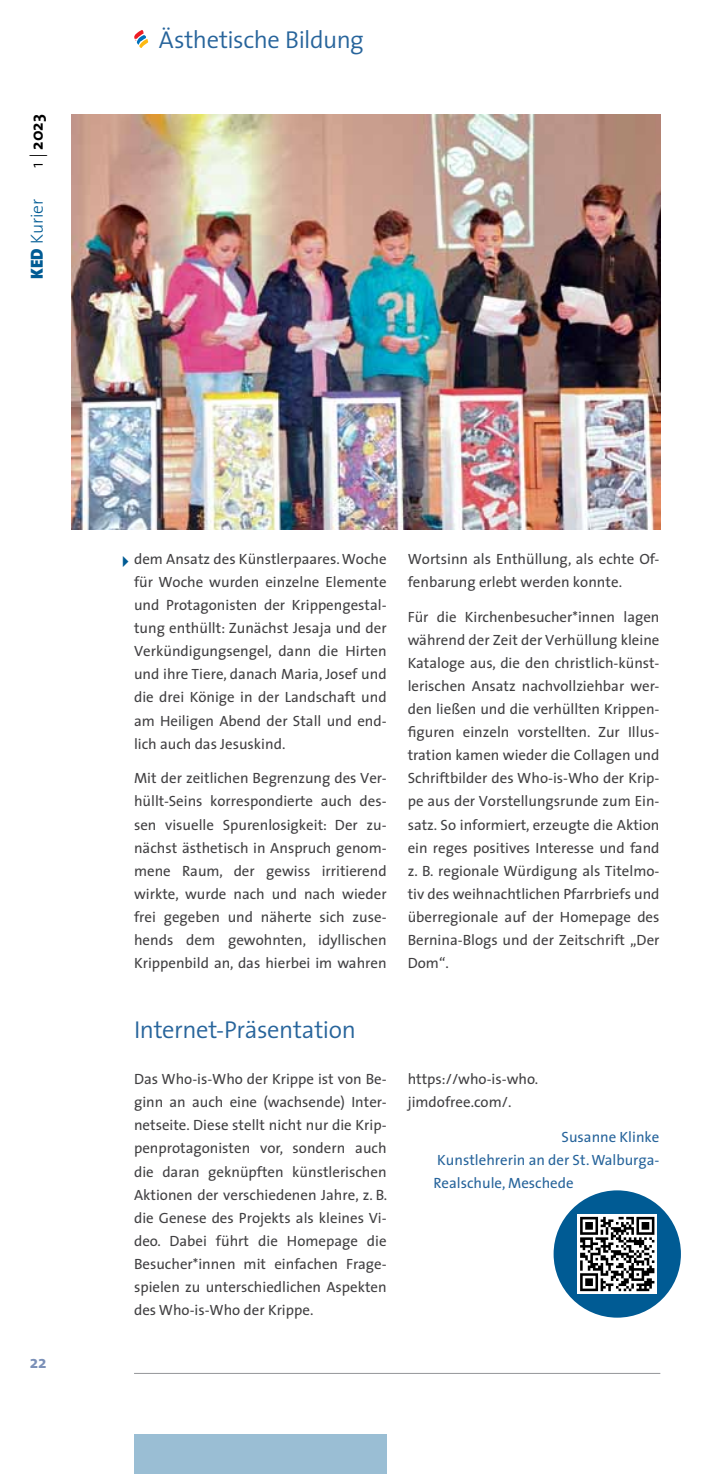
<style>
.page{position:relative;width:710px;height:1474px;background:#fff}
.page>*{position:absolute;margin:0;border:0;box-sizing:border-box;transform-origin:0 0}
.t1{font:300 24.5px "The Sans";letter-spacing:-.015em;color:#27649b}
.t2{font:300 17.5px "The Sans";color:#005b94}
.t3{font:700 17.5px "The Sans";color:#000}
.t4{font:700 17.5px "The Sans";color:#7b90b8}
.t5{font:14.88px/23.1px "The Sans";color:#414042;text-align:justify}
.t6{font:14.88px/23.1px "The Sans";color:#27649b;text-align:justify}
.s1{font-weight:300}
.s2{font-weight:900}
</style>
<div class="page">
<hr style="left:134px;top:1372px;width:526px;height:1px;background:#939598">
<div style="left:134px;top:1434px;width:252px;height:39px;background:#9abed4"></div>
<svg style="left:134px;top:30px;width:14px;height:18px"></svg>
<img style="left:72px;top:114px;width:588px;height:415px">
<div style="left:553px;top:1190px;width:127px;height:127px;background:#005b94;border-radius:50%"></div>
<div style="left:577px;top:1214px;width:79px;height:79px;background:linear-gradient(to bottom,#fff,#fff)"></div>
<svg style="left:580px;top:1216px;width:74px;height:75px;background:#808080"></svg>
<p class="t3" style="left:22px;top:168px;width:55px;rotate:-90deg"><span class="s1">1 |</span> 2023</p>
<p class="t2" style="left:23px;top:279px;width:82px;rotate:-90deg"><span class="s2">KED</span> Kurier</p>
<h1 class="t1" style="left:159px;top:20px;width:206px">Ästhetische Bildung</h1>
<p class="t4" style="left:30px;top:1347px;width:18px">22</p>
<p class="t5" style="left:134px;top:546px;width:254px">dem Ansatz des Künstlerpaares. Woche für Woche wurden einzelne Elemente und Protagonisten der Krippengestal&shy;tung enthüllt: Zunächst Jesaja und der Verkündigungsengel, dann die Hirten und ihre Tiere, danach Maria, Josef und die drei Könige in der Landschaft und am Heiligen Abend der Stall und end&shy;lich auch das Jesuskind.</p>
<p class="t5" style="left:134px;top:766px;width:254px">Mit der zeitlichen Begrenzung des Ver&shy;hüllt-Seins korrespondierte auch des&shy;sen visuelle Spurenlosigkeit: Der zu&shy;nächst ästhetisch in Anspruch genom&shy;mene Raum, der gewiss irritierend wirkte, wurde nach und nach wieder frei gegeben und näherte sich zuse&shy;hends dem gewohnten, idyllischen Krippenbild an, das hierbei im wahren</p>
<p class="t5" style="left:407px;top:546px;width:253px">Wortsinn als Enthüllung, als echte Of&shy;fenbarung erlebt werden konnte.</p>
<p class="t5" style="left:407px;top:604px;width:253px">Für die Kirchenbesucher*innen lagen während der Zeit der Verhüllung kleine Kataloge aus, die den christlich-künst&shy;lerischen Ansatz nachvollziehbar wer&shy;den ließen und die verhüllten Krippen&shy;figuren einzeln vorstellten. Zur Illus&shy;tration kamen wieder die Collagen und Schriftbilder des Who-is-Who der Krip&shy;pe aus der Vorstellungsrunde zum Ein&shy;satz. So informiert, erzeugte die Aktion ein reges positives Interesse und fand z. B. regionale Würdigung als Titelmo&shy;tiv des weihnachtlichen Pfarrbriefs und überregionale auf der Homepage des Bernina-Blogs und der Zeitschrift „Der Dom“.</p>
<h1 class="t1" style="left:134px;top:1009px;width:223px">Internet-Präsentation</h1>
<p class="t5" style="left:134px;top:1067px;width:255px">Das Who-is-Who der Krippe ist von Be&shy;ginn an auch eine (wachsende) Inter&shy;netseite. Diese stellt nicht nur die Krip&shy;penprotagonisten vor, sondern auch die daran geknüpften künstlerischen Aktionen der verschiedenen Jahre, z. B. die Genese des Projekts als kleines Vi&shy;deo. Dabei führt die Homepage die Besucher*innen mit einfachen Frage&shy;spielen zu unterschiedlichen Aspekten des Who-is-Who der Krippe.</p>
<p class="t5" style="left:407px;top:1067px;width:132px">https://who-is-who. jimdofree.com/.</p>
<p class="t6" style="left:433px;top:1124px;width:227px;text-indent:128px">Susanne Klinke Kunstlehrerin an der St. Walburga-Realschule, Meschede</p>
</div>
